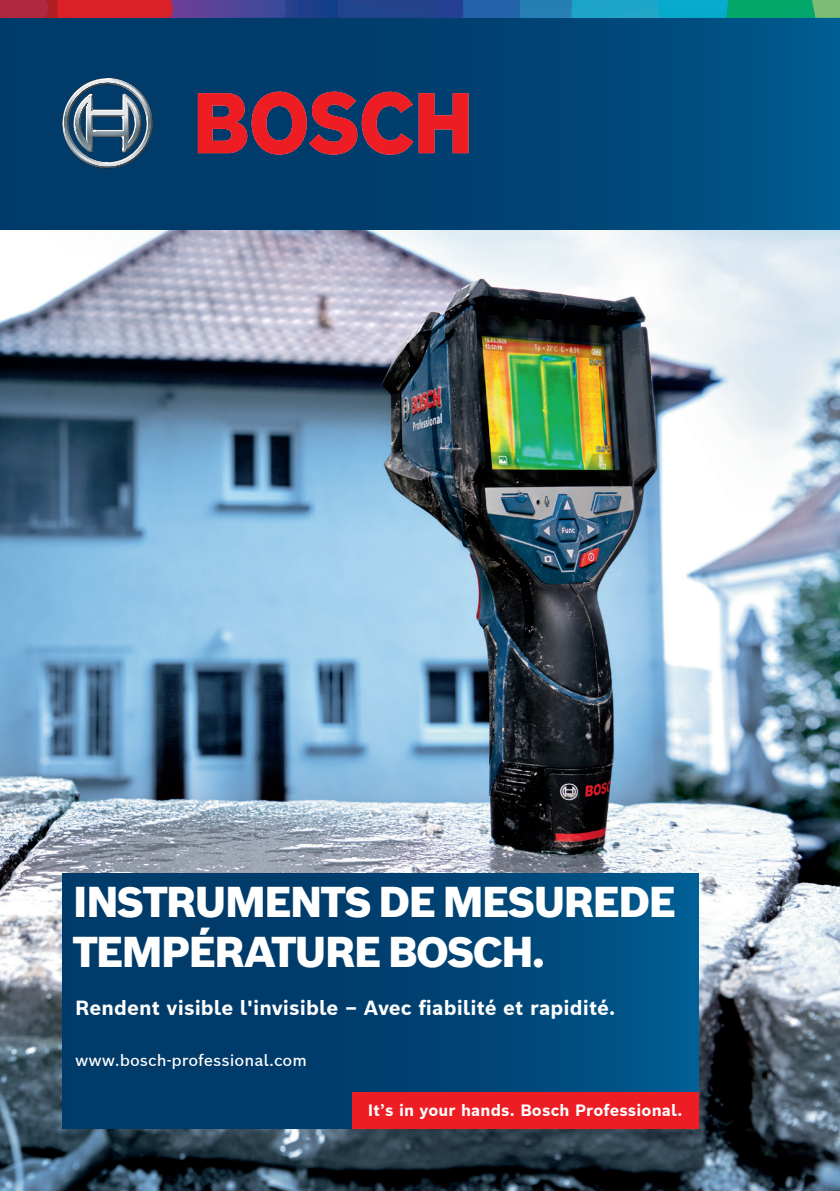
<style>
.page{position:relative;width:840px;height:1191px;background:#fff}
.page>*{position:absolute;margin:0;border:0;box-sizing:border-box;transform-origin:0 0}
.t1{font:900 42px/50px "Bosch Sans";letter-spacing:-.05em;color:#fff}
.t2{font:700 20px "Bosch Sans";letter-spacing:.005em;color:#fff}
.t3{font:700 16px "Bosch Sans";letter-spacing:.01em;color:#fff}
.t4{font:500 16px "Bosch Sans";color:#fff}
</style>
<div class="page">
<img style="left:0;top:229px;width:839px;height:962px">
<div style="left:0;top:0;width:839px;height:229px;background:linear-gradient(to right,#003461,#005386)"></div>
<svg style="left:62px;top:78px;width:91px;height:90px;background:#466985"></svg>
<svg style="left:198px;top:92px;width:270px;height:63px;background:#8e2b42"></svg>
<svg style="left:0;top:0;width:839px;height:18px;background:#486286"></svg>
<div style="left:62px;top:873px;width:635px;height:255px;background:linear-gradient(to right,#003361,#005488)"></div>
<div style="left:352px;top:1092px;width:345px;height:36px;background:#ee1d23"></div>
<h1 class="t1" style="left:72px;top:876px;width:605px">INSTRUMENTS DE MESUREDE<br>TEMPÉRATURE BOSCH.</h1>
<p class="t2" style="left:75px;top:994px;width:541px">Rendent visible l'invisible – Avec fiabilité et rapidité.</p>
<p class="t4" style="left:75px;top:1049px;width:233px">www.bosch-professional.com</p>
<p class="t3" style="left:367px;top:1099px;width:316px">It’s in your hands. Bosch Professional.</p>
</div>
